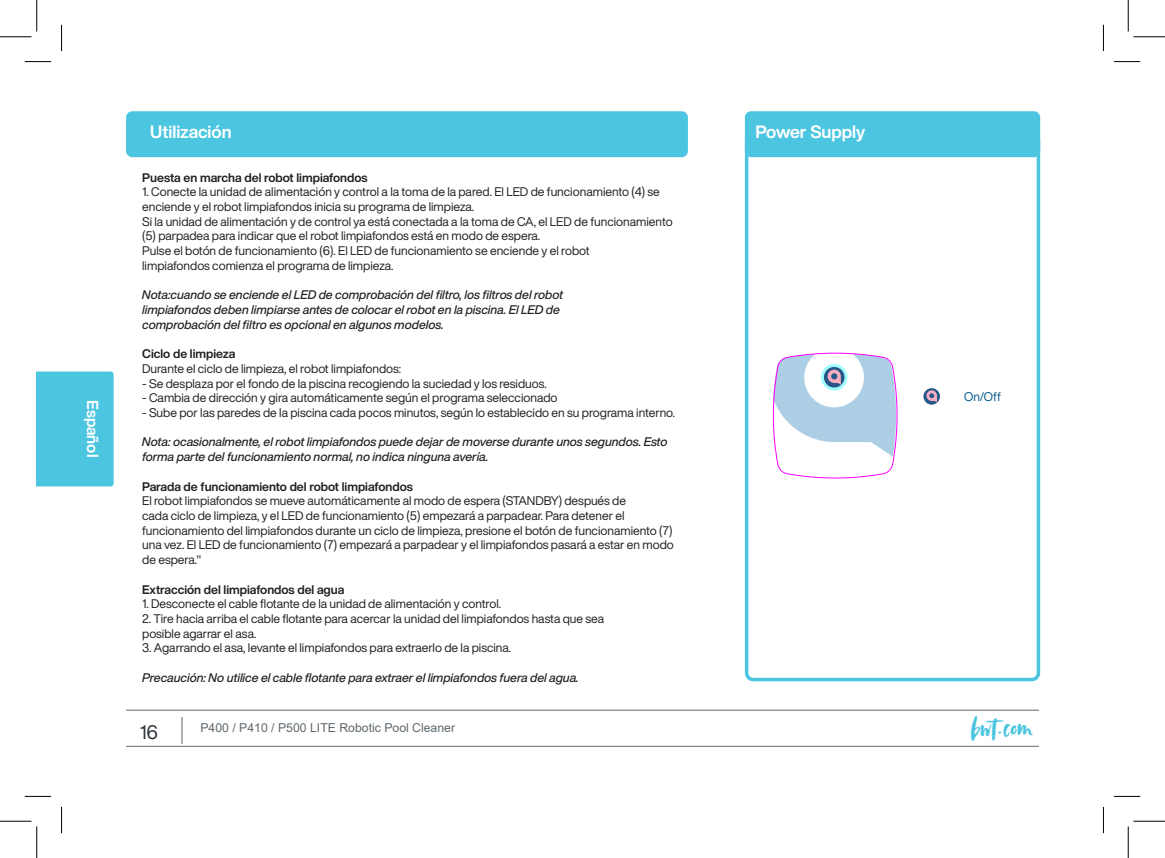
<style>
.page{position:relative;width:1165px;height:858px;background:#fff}
.page>*{position:absolute;margin:0;border:0;box-sizing:border-box;transform-origin:0 0}
.t1{font:29.93px "Avallon";color:#4cc6e0}
.t2{font:19.25px "Helvetica Now Display";color:#2d323b}
.t3{font:700 17.5px "Helvetica Now Display";color:#fff}
.t4{font:700 15.75px "Helvetica Now Display";color:#fff}
.t5{font:12.25px/14.7px "Helvetica Now Display";color:#231f20}
.t6{font:italic 500 12.25px/14.7px "Helvetica Now Display";color:#231f20}
.t7{font:700 12.25px "Helvetica Now Display";color:#231f20}
.t8{font:12.25px "Arial";color:#5f696f}
.t9{font:12.25px "Helvetica Now Display";color:#085c8f}
</style>
<div class="page">
<div style="left:37px;top:371px;width:77px;height:115px;background:#4cc6e0"></div>
<div style="left:82px;top:400px;width:19px;height:62px;background:#4cc6e0"></div>
<hr style="left:126px;top:745px;width:913px;height:1px;background:#5f696f">
<hr style="left:126px;top:709px;width:913px;height:1px;background:#5f696f">
<svg style="left:182px;top:717px;width:1px;height:26px"></svg>
<div style="left:126px;top:111px;width:562px;height:46px;background:#4cc6e0;border-radius:6px"></div>
<div style="left:745px;top:111px;width:295px;height:46px;background:#4cc6e0;border-radius:6px"></div>
<div style="left:745px;top:132px;width:295px;height:549px;border:4px solid #4cc6e0;border-radius:7px"></div>
<svg style="left:772px;top:353px;width:125px;height:125px"></svg>
<svg style="left:923px;top:388px;width:17px;height:17px"></svg>
<svg style="left:25px;top:61px;width:26px;height:1px"></svg>
<svg style="left:1114px;top:61px;width:26px;height:1px"></svg>
<svg style="left:25px;top:795px;width:26px;height:1px"></svg>
<svg style="left:1114px;top:795px;width:26px;height:1px"></svg>
<svg style="left:61px;top:25px;width:1px;height:26px"></svg>
<svg style="left:61px;top:806px;width:1px;height:26px"></svg>
<svg style="left:1103px;top:25px;width:1px;height:26px"></svg>
<svg style="left:1103px;top:806px;width:1px;height:26px"></svg>
<hr style="left:0;top:36px;width:32px;height:1px;background:#000">
<hr style="left:1133px;top:36px;width:32px;height:1px;background:#000">
<hr style="left:0;top:820px;width:32px;height:1px;background:#000">
<hr style="left:1133px;top:820px;width:32px;height:1px;background:#000">
<hr style="left:36px;top:0;width:1px;height:32px;background:#000">
<hr style="left:36px;top:826px;width:1px;height:31px;background:#000">
<hr style="left:1128px;top:0;width:1px;height:32px;background:#000">
<hr style="left:1128px;top:826px;width:1px;height:31px;background:#000">
<p class="t4" style="left:103px;top:400px;width:58px;rotate:90deg">Español</p>
<p class="t3" style="left:150px;top:120px;width:83px">Utilización</p>
<p class="t3" style="left:755px;top:120px;width:111px">Power Supply</p>
<p class="t3" style="left:758px;top:120px;width:111px">Power Supply</p>
<p class="t7" style="left:142px;top:169px;width:227px">Puesta en marcha del robot limpiafondos</p>
<p class="t5" style="left:142px;top:184px;width:519px">1. Conecte la unidad de alimentación y control a la toma de la pared. El LED de funcionamiento (4) se enciende y el robot limpiafondos inicia su programa de limpieza.</p>
<p class="t5" style="left:142px;top:214px;width:532px">Si la unidad de alimentación y de control ya está conectada a la toma de CA, el LED de funcionamiento (5) parpadea para indicar que el robot limpiafondos está en modo de espera.</p>
<p class="t5" style="left:142px;top:243px;width:449px">Pulse el botón de funcionamiento (6). El LED de funcionamiento se enciende y el robot</p>
<p class="t5" style="left:142px;top:258px;width:253px">limpiafondos comienza el programa de limpieza.</p>
<p class="t6" style="left:142px;top:287px;width:422px">Nota:cuando se enciende el LED de comprobación del filtro, los filtros del robot</p>
<p class="t6" style="left:142px;top:302px;width:419px">limpiafondos deben limpiarse antes de colocar el robot en la piscina. El LED de</p>
<p class="t6" style="left:142px;top:317px;width:303px">comprobación del filtro es opcional en algunos modelos.</p>
<p class="t7" style="left:142px;top:345px;width:95px">Ciclo de limpieza</p>
<p class="t5" style="left:142px;top:361px;width:261px">Durante el ciclo de limpieza, el robot limpiafondos:</p>
<p class="t5" style="left:142px;top:375px;width:406px">- Se desplaza por el fondo de la piscina recogiendo la suciedad y los residuos.</p>
<p class="t5" style="left:142px;top:390px;width:417px">- Cambia de dirección y gira automáticamente según el programa seleccionado</p>
<p class="t5" style="left:142px;top:405px;width:534px">- Sube por las paredes de la piscina cada pocos minutos, según lo establecido en su programa interno.</p>
<p class="t6" style="left:142px;top:434px;width:527px">Nota: ocasionalmente, el robot limpiafondos puede dejar de moverse durante unos segundos. Esto forma parte del funcionamiento normal, no indica ninguna avería.</p>
<p class="t7" style="left:142px;top:477px;width:272px">Parada de funcionamiento del robot limpiafondos</p>
<p class="t5" style="left:142px;top:493px;width:485px">El robot limpiafondos se mueve automáticamente al modo de espera (STANDBY) después de</p>
<p class="t5" style="left:142px;top:508px;width:533px">cada ciclo de limpieza, y el LED de funcionamiento (5) empezará a parpadear. Para detener el funcionamiento del limpiafondos durante un ciclo de limpieza, presione el botón de funcionamiento (7) una vez. El LED de funcionamiento (7) empezará a parpadear y el limpiafondos pasará a estar en modo de espera."</p>
<p class="t7" style="left:142px;top:580px;width:204px">Extracción del limpiafondos del agua</p>
<p class="t5" style="left:142px;top:596px;width:361px">1. Desconecte el cable flotante de la unidad de alimentación y control.</p>
<p class="t5" style="left:142px;top:611px;width:464px">2. Tire hacia arriba el cable flotante para acercar la unidad del limpiafondos hasta que sea</p>
<p class="t5" style="left:142px;top:625px;width:116px">posible agarrar el asa.</p>
<p class="t5" style="left:142px;top:640px;width:371px">3. Agarrando el asa, levante el limpiafondos para extraerlo de la piscina.</p>
<p class="t6" style="left:142px;top:669px;width:438px">Precaución: No utilice el cable flotante para extraer el limpiafondos fuera del agua.</p>
<p class="t9" style="left:964px;top:388px;width:38px">On/Off</p>
<h2 class="t2" style="left:140px;top:718px;width:20px">16</h2>
<p class="t8" style="left:200px;top:719px;width:256px">P400 / P410 / P500 LITE Robotic Pool Cleaner</p>
<h1 class="t1" style="left:971px;top:707px;width:63px">bwt.com</h1>
</div>
